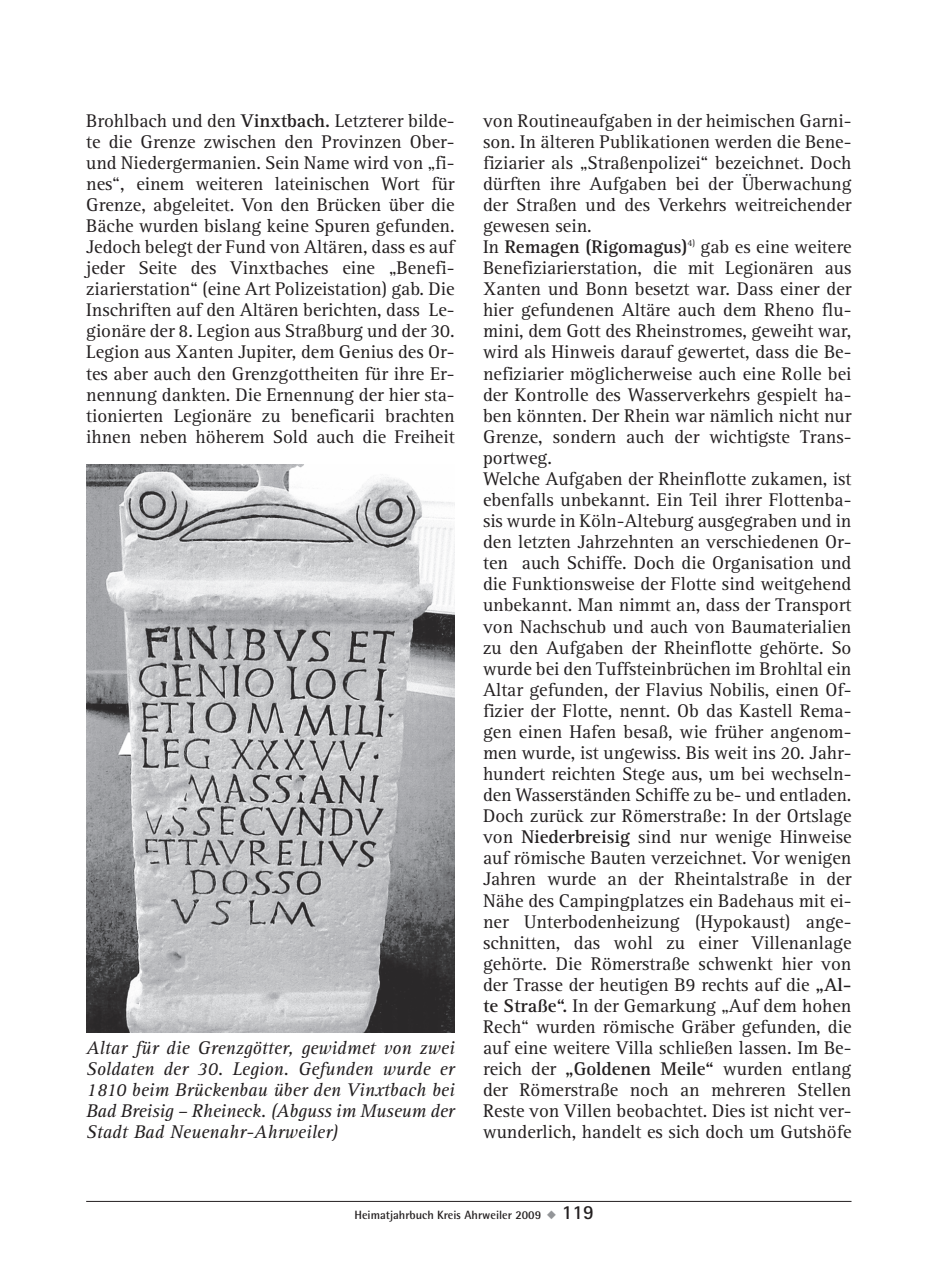
<style>
.page{position:relative;width:936px;height:1276px;background:#fff}
.page>*{position:absolute;margin:0;border:0;box-sizing:border-box;transform-origin:0 0}
.t1{font:19px/21px "Rotis Serif OV UTWRDC";color:#231f20;text-align:justify}
.t2{font:19px/21px "Rotis Serif Italic OV WTWRDC";color:#231f20;text-align:justify}
.t3{font:12px "Rotis Semi Sans Bold OV RTWRDC";color:#231f20}
.s1{font-family:"Rotis Serif Bold OV VTWRDC"}
.s2{color:#939598}
.s3{font-family:"Rotis Sans Serif Bold OV TTWRDC";font-size:20px}
</style>
<div class="page">
<hr style="left:86px;top:1201px;width:766px;height:1px;background:#231f20">
<img style="left:86px;top:465px;width:369px;height:568px">
<p class="t1" style="left:86px;top:110px;width:370px">Brohlbach und den <span class="s1">Vinxtbach.</span> Letzterer bilde&shy;te die Grenze zwischen den Provinzen Ober&shy;und Niedergermanien. Sein Name wird von „fi&shy;nes“, einem weiteren lateinischen Wort für Grenze, abgeleitet. Von den Brücken über die Bäche wurden bislang keine Spuren gefunden.<br>Jedoch belegt der Fund von Altären, dass es auf jeder Seite des Vinxtbaches eine „Benefi&shy;ziarierstation“ (eine Art Polizeistation) gab. Die Inschriften auf den Altären berichten, dass Le&shy;gionäre der 8. Legion aus Straßburg und der 30.<br>Legion aus Xanten Jupiter, dem Genius des Or&shy;tes aber auch den Grenzgottheiten für ihre Er&shy;nennung dankten. Die Ernennung der hier sta&shy;tionierten Legionäre zu beneficarii brachten ihnen neben höherem Sold auch die Freiheit</p>
<p class="t1" style="left:483px;top:110px;width:370px;text-align:left">von Routineaufgaben in der heimischen Garni&shy;son. In älteren Publikationen werden die Bene&shy;fiziarier als „Straßenpolizei“ bezeichnet. Doch dürften ihre Aufgaben bei der Überwachung der Straßen und des Verkehrs weitreichender gewesen sein.<br>In <span class="s1">Remagen (Rigomagus)</span><sup>4)</sup> gab es eine weitere Benefiziarierstation, die mit Legionären aus Xanten und Bonn besetzt war. Dass einer der hier gefundenen Altäre auch dem Rheno flu&shy;mini, dem Gott des Rheinstromes, geweiht war, wird als Hinweis darauf gewertet, dass die Be&shy;nefiziarier möglicherweise auch eine Rolle bei der Kontrolle des Wasserverkehrs gespielt ha&shy;ben könnten. Der Rhein war nämlich nicht nur Grenze, sondern auch der wichtigste Trans&shy;portweg.<br>Welche Aufgaben der Rheinflotte zukamen, ist ebenfalls unbekannt. Ein Teil ihrer Flottenba&shy;sis wurde in Köln-Alteburg ausgegraben und in den letzten Jahrzehnten an verschiedenen Or&shy;ten auch Schiffe. Doch die Organisation und die Funktionsweise der Flotte sind weitgehend unbekannt. Man nimmt an, dass der Transport von Nachschub und auch von Baumaterialien zu den Aufgaben der Rheinflotte gehörte. So wurde bei den Tuffsteinbrüchen im Brohltal ein Altar gefunden, der Flavius Nobilis, einen Of&shy;fizier der Flotte, nennt. Ob das Kastell Rema&shy;gen einen Hafen besaß, wie früher angenom&shy;men wurde, ist ungewiss. Bis weit ins 20. Jahr&shy;hundert reichten Stege aus, um bei wechseln&shy;den Wasserständen Schiffe zu be- und entladen.<br>Doch zurück zur Römerstraße: In der Ortslage von <span class="s1">Niederbreisig</span> sind nur wenige Hinweise auf römische Bauten verzeichnet. Vor wenigen Jahren wurde an der Rheintalstraße in der Nähe des Campingplatzes ein Badehaus mit ei&shy;ner Unterbodenheizung (Hypokaust) ange&shy;schnitten, das wohl zu einer Villenanlage gehörte. Die Römerstraße schwenkt hier von der Trasse der heutigen B9 rechts auf die <span class="s1">„Al&shy;te Straße“.</span> In der Gemarkung „Auf dem hohen Rech“ wurden römische Gräber gefunden, die auf eine weitere Villa schließen lassen. Im Be&shy;reich der <span class="s1">„Goldenen Meile“</span> wurden entlang der Römerstraße noch an mehreren Stellen Reste von Villen beobachtet. Dies ist nicht ver&shy;wunderlich, handelt es sich doch um Gutshöfe</p>
<p class="t2" style="left:86px;top:1037px;width:370px">Altar für die Grenzgötter, gewidmet von zwei Soldaten der 30. Legion. Gefunden wurde er 1810 beim Brückenbau über den Vinxtbach bei Bad Breisig – Rheineck. (Abguss im Museum der Stadt Bad Neuenahr-Ahrweiler)</p>
<p class="t3" style="left:354px;top:1208px;width:241px">Heimatjahrbuch Kreis Ahrweiler 2009 <span class="s2">◆</span> <span class="s3">119</span></p>
</div>
